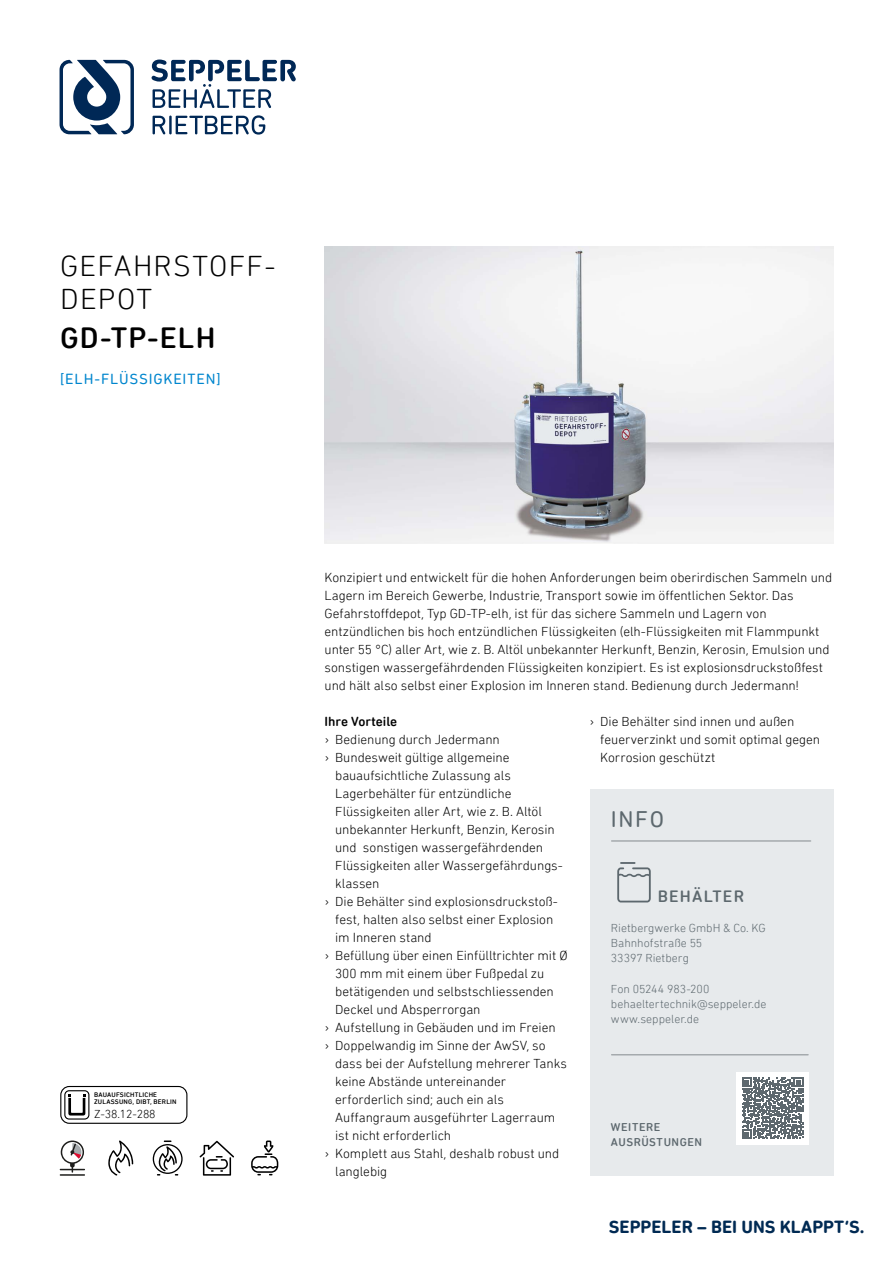
<style>
.page{position:relative;width:893px;height:1263px;background:#fff}
.page>*{position:absolute;margin:0;border:0;box-sizing:border-box;transform-origin:0 0}
.Überschrift_20pt_lig{font:300 30px/33px "DIN Next Rounded LT Pro";letter-spacing:.04em;color:#000}
.Überschrift_20pt_med{font:500 30px "DIN Next Rounded LT Pro";letter-spacing:.04em;color:#000}
.Infokasten_-_Übersch{font:23.1px "DIN Next Rounded LT Pro";color:#5d686e}
.t1{font:700 18px "DIN Next Rounded LT Pro";color:#002a53}
.Infokasten_-_Übersch-2{font:500 16.8px "DIN Next Rounded LT Pro";letter-spacing:.07em;color:#5d686e}
.Produktinfo{font:15px "DIN Next Rounded LT Pro";letter-spacing:.055em;color:#0086ce}
.Fließtext{font:300 13.5px/18px "DIN Next Rounded LT Pro";letter-spacing:-.005em;color:#000}
.Zwischenüberschrift{font:500 13.5px "DIN Next Rounded LT Pro";color:#000}
.Infokasten_-_Fließte{font:300 12px "DIN Next Rounded LT Pro";color:#5d686e}
.Icons_Norm{font:300 12px "DIN Next Rounded LT Pro";letter-spacing:-.01em;color:#000}
.Infokasten_-_Übersch-3{font:500 11.55px/15px "DIN Next Rounded LT Pro";letter-spacing:.045em;color:#5d686e}
.Icons_Überschrift_DI{font:500 6.75px/6.8px "DIN Next Rounded LT Pro";letter-spacing:.03em;color:#000}
</style>
<div class="page">
<svg style="left:153px;top:116px;width:12px;height:18px"></svg>
<hr style="left:169px;top:116px;width:3px;height:18px;background:#002856">
<svg style="left:176px;top:115px;width:89px;height:20px"></svg>
<svg style="left:152px;top:60px;width:144px;height:48px"></svg>
<svg style="left:60px;top:60px;width:74px;height:74px"></svg>
<img style="left:325px;top:246px;width:508px;height:298px">
<div style="left:590px;top:789px;width:243px;height:387px;background:#e7eaec"></div>
<hr style="left:612px;top:840px;width:199px;height:2px;background:#a5aaad">
<hr style="left:612px;top:1054px;width:196px;height:1px;background:#a5aaad">
<div style="left:736px;top:1072px;width:73px;height:72px;background:#fff"></div>
<svg style="left:742px;top:1077px;width:61px;height:62px"></svg>
<svg style="left:617px;top:862px;width:34px;height:40px"></svg>
<div style="left:60px;top:1086px;width:127px;height:38px;border:1px solid #000;border-radius:9px"></div>
<div style="left:64px;top:1090px;width:25px;height:29px;border:1px solid #000;border-radius:4px"></div>
<svg style="left:68px;top:1094px;width:17px;height:21px"></svg>
<svg style="left:200px;top:1141px;width:34px;height:34px"></svg>
<svg style="left:251px;top:1140px;width:27px;height:35px"></svg>
<svg style="left:153px;top:1140px;width:30px;height:35px"></svg>
<svg style="left:108px;top:1140px;width:25px;height:35px"></svg>
<hr style="left:60px;top:1174px;width:25px;height:2px;background:#1e1e1c">
<svg style="left:60px;top:1140px;width:25px;height:32px"></svg>
<p class="Überschrift_20pt_lig" style="left:60px;top:249px;width:217px">GEFAHRSTOFF-<br>DEPOT</p>
<p class="Überschrift_20pt_med" style="left:60px;top:320px;width:157px">GD-TP-ELH</p>
<p class="Produktinfo" style="left:60px;top:370px;width:162px">[ELH-FLÜSSIGKEITEN]</p>
<p class="Icons_Überschrift_DI" style="left:94px;top:1091px;width:84px">BAUAUFSICHTLICHE<br>ZULASSUNG, DIBT, BERLIN</p>
<p class="Icons_Norm" style="left:94px;top:1106px;width:63px">Z-38.12-288</p>
<p class="Fließtext" style="left:325px;top:568px;width:509px">Konzipiert und entwickelt für die hohen Anforderungen beim oberirdischen Sammeln und Lagern im Bereich Gewerbe, Industrie, Transport sowie im öffentlichen Sektor. Das Gefahrstoffdepot, Typ GD-TP-elh, ist für das sichere Sammeln und Lagern von entzündlichen bis hoch entzündlichen Flüssigkeiten (elh-Flüssigkeiten mit Flammpunkt unter 55 °C) aller Art, wie z. B. Altöl unbekannter Herkunft, Benzin, Kerosin, Emulsion und sonstigen wassergefährdenden Flüssigkeiten konzipiert. Es ist explosionsdruckstoßfest und hält also selbst einer Explosion im Inneren stand. Bedienung durch Jedermann!</p>
<p class="Zwischenüberschrift" style="left:325px;top:713px;width:74px">Ihre Vorteile</p>
<p class="Fließtext" style="left:325px;top:730px;width:177px">› Bedienung durch Jedermann</p>
<p class="Fließtext" style="left:335px;top:748px;width:229px;text-indent:-10px">› Bundesweit gültige allgemeine bauaufsichtliche Zulassung als Lagerbehälter für entzündliche Flüssigkeiten aller Art, wie z. B. Altöl unbekannter Herkunft, Benzin, Kerosin und sonstigen wassergefährdenden Flüssigkeiten aller Wassergefährdungs&shy;klassen</p>
<p class="Fließtext" style="left:335px;top:892px;width:224px;text-indent:-10px">› Die Behälter sind explosionsdruckstoß&shy;fest, halten also selbst einer Explosion im Inneren stand</p>
<p class="Fließtext" style="left:335px;top:946px;width:234px;text-indent:-10px">› Befüllung über einen Einfülltrichter mit Ø 300 mm mit einem über Fußpedal zu betätigenden und selbstschliessenden Deckel und Absperrorgan</p>
<p class="Fließtext" style="left:325px;top:1018px;width:232px">› Aufstellung in Gebäuden und im Freien</p>
<p class="Fließtext" style="left:335px;top:1036px;width:233px;text-indent:-10px">› Doppelwandig im Sinne der AwSV, so dass bei der Aufstellung mehrerer Tanks keine Abstände untereinander erforderlich sind; auch ein als Auffangraum ausgeführter Lagerraum ist nicht erforderlich</p>
<p class="Fließtext" style="left:335px;top:1144px;width:226px;text-indent:-10px">› Komplett aus Stahl, deshalb robust und langlebig</p>
<p class="Fließtext" style="left:600px;top:712px;width:221px;text-indent:-10px">› Die Behälter sind innen und außen feuerverzinkt und somit optimal gegen<br>Korrosion geschützt</p>
<p class="Infokasten_-_Übersch" style="left:611px;top:806px;width:55px">info</p>
<p class="Infokasten_-_Übersch-2" style="left:658px;top:887px;width:88px">BEHÄLTER</p>
<p class="Infokasten_-_Fließte" style="left:611px;top:921px;width:156px">Rietbergwerke GmbH &amp; Co. KG</p>
<p class="Infokasten_-_Fließte" style="left:611px;top:936px;width:93px">Bahnhofstraße 55</p>
<p class="Infokasten_-_Fließte" style="left:611px;top:951px;width:80px">33397 Rietberg</p>
<p class="Infokasten_-_Fließte" style="left:611px;top:981px;width:100px">Fon 05244 983-200</p>
<p class="Infokasten_-_Fließte" style="left:611px;top:996px;width:157px">behaeltertechnik@seppeler.de</p>
<p class="Infokasten_-_Fließte" style="left:611px;top:1011px;width:90px">www.seppeler.de</p>
<p class="Infokasten_-_Übersch-3" style="left:611px;top:1119px;width:93px">WEITERE<br>AUSRÜSTUNGEN</p>
<h3 class="t1" style="left:609px;top:1216px;width:257px">SEPPELER – BEI UNS KLAPPT’S.</h3>
</div>
